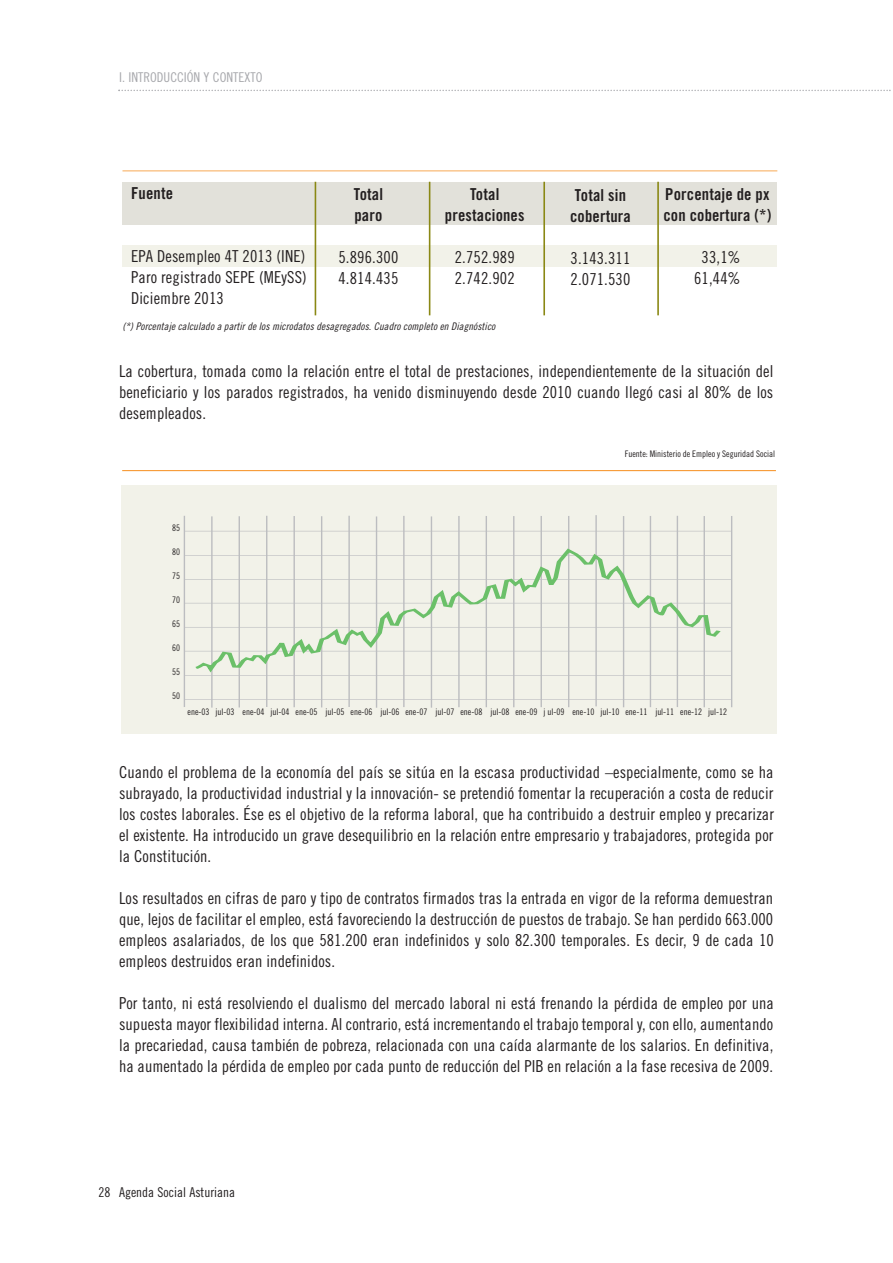
<style>
.page{position:relative;width:893px;height:1263px;background:#fff}
.page>*{position:absolute;margin:0;border:0;box-sizing:border-box;transform-origin:0 0}
.t1{font:16.5px/21px "Trade Gothic Cond Eighteen";letter-spacing:.005em;color:#231f20;text-align:justify}
.t2{font:16.5px/21px "Trade Gothic Bold Cond Twenty";letter-spacing:.01em;color:#231f20}
.t3{font:13.5px "Trade Gothic Cond Eighteen";color:#231f20}
.t4{font:13.5px "Trade Gothic Cond Eighteen";color:#a8a9ad}
.t5{font:10.5px "Trade Gothic Cond Eighteen Obl";letter-spacing:.01em;color:#231f20}
.t6{font:9px "Trade Gothic Cond Eighteen";color:#231f20}
</style>
<div class="page">
<svg style="left:118px;top:90px;width:773px;height:1px"></svg>
<div style="left:122px;top:182px;width:655px;height:42px;background:#e2e1da"></div>
<hr style="left:122px;top:170px;width:655px;height:2px;background:#f68e1e">
<div style="left:122px;top:246px;width:655px;height:21px;background:#f2f2e9"></div>
<hr style="left:544px;top:182px;width:1px;height:133px;background:#8a8814">
<hr style="left:315px;top:182px;width:1px;height:133px;background:#8a8814">
<hr style="left:429px;top:182px;width:1px;height:133px;background:#8a8814">
<hr style="left:658px;top:182px;width:1px;height:133px;background:#8a8814">
<div style="left:121px;top:485px;width:655px;height:249px;background:#f2f2e9"></div>
<hr style="left:184px;top:516px;width:1px;height:191px;background:#bcbdc0">
<hr style="left:122px;top:470px;width:654px;height:1px;background:#f68e1e">
<hr style="left:185px;top:531px;width:546px;height:1px;background:#bcbdc0">
<hr style="left:184px;top:555px;width:548px;height:1px;background:#bcbdc0">
<hr style="left:185px;top:699px;width:547px;height:1px;background:#bcbdc0">
<hr style="left:184px;top:579px;width:547px;height:1px;background:#bcbdc0">
<hr style="left:731px;top:516px;width:1px;height:191px;background:#bcbdc0">
<hr style="left:184px;top:603px;width:547px;height:1px;background:#bcbdc0">
<hr style="left:184px;top:627px;width:547px;height:1px;background:#bcbdc0">
<hr style="left:184px;top:651px;width:547px;height:1px;background:#bcbdc0">
<hr style="left:185px;top:675px;width:547px;height:1px;background:#bcbdc0">
<hr style="left:212px;top:516px;width:1px;height:192px;background:#bcbdc0">
<hr style="left:239px;top:516px;width:1px;height:191px;background:#bcbdc0">
<hr style="left:266px;top:516px;width:1px;height:191px;background:#bcbdc0">
<hr style="left:294px;top:516px;width:1px;height:191px;background:#bcbdc0">
<hr style="left:321px;top:516px;width:1px;height:191px;background:#bcbdc0">
<hr style="left:349px;top:516px;width:1px;height:191px;background:#bcbdc0">
<hr style="left:376px;top:516px;width:1px;height:192px;background:#bcbdc0">
<hr style="left:404px;top:516px;width:1px;height:191px;background:#bcbdc0">
<hr style="left:431px;top:516px;width:1px;height:192px;background:#bcbdc0">
<hr style="left:459px;top:516px;width:1px;height:191px;background:#bcbdc0">
<hr style="left:486px;top:516px;width:1px;height:191px;background:#bcbdc0">
<hr style="left:513px;top:516px;width:1px;height:191px;background:#bcbdc0">
<hr style="left:541px;top:516px;width:1px;height:191px;background:#bcbdc0">
<hr style="left:568px;top:516px;width:1px;height:191px;background:#bcbdc0">
<hr style="left:596px;top:515px;width:1px;height:191px;background:#bcbdc0">
<hr style="left:623px;top:516px;width:1px;height:191px;background:#bcbdc0">
<hr style="left:650px;top:516px;width:1px;height:191px;background:#bcbdc0">
<hr style="left:677px;top:516px;width:1px;height:191px;background:#bcbdc0">
<hr style="left:704px;top:516px;width:1px;height:191px;background:#bcbdc0">
<svg style="left:192px;top:548px;width:532px;height:123px"></svg>
<p class="t4" style="left:119px;top:73px;width:145px">I. INTRODUCCIÓN Y CONTEXTO</p>
<p class="t2" style="left:131px;top:184px;width:44px">Fuente</p>
<p class="t2" style="left:354px;top:184px;width:31px">Total paro</p>
<p class="t1" style="left:338px;top:247px;width:61px">5.896.300<br>4.814.435</p>
<p class="t2" style="left:445px;top:184px;width:81px;text-align:center">Total prestaciones</p>
<p class="t1" style="left:455px;top:247px;width:61px">2.752.989<br>2.742.902</p>
<p class="t1" style="left:131px;top:247px;width:177px">EPA Desempleo 4T 2013 (INE)<br>Paro registrado SEPE (MEySS)<br>Diciembre 2013</p>
<p class="t5" style="left:122px;top:322px;width:374px">(*) Porcentaje calculado a partir de los microdatos desagregados. Cuadro completo en Diagnóstico</p>
<p class="t2" style="left:570px;top:185px;width:62px">Total sin cobertura</p>
<p class="t1" style="left:570px;top:248px;width:61px">3.143.311<br>2.071.530</p>
<p class="t2" style="left:663px;top:184px;width:109px">Porcentaje de px con cobertura (*)</p>
<p class="t1" style="left:694px;top:247px;width:48px;text-align:center">33,1%<br>61,44%</p>
<p class="t1" style="left:119px;top:362px;width:656px">La cobertura, tomada como la relación entre el total de prestaciones, independientemente de la situación del beneficiario y los parados registrados, ha venido disminuyendo desde 2010 cuando llegó casi al 80% de los desempleados.</p>
<p class="t6" style="left:625px;top:450px;width:152px">Fuente: Ministerio de Empleo y Seguridad Social</p>
<p class="t6" style="left:172px;top:525px;width:9px">85</p>
<p class="t6" style="left:172px;top:549px;width:9px">80</p>
<p class="t6" style="left:172px;top:573px;width:9px">75</p>
<p class="t6" style="left:172px;top:597px;width:9px">70</p>
<p class="t6" style="left:172px;top:621px;width:9px">65</p>
<p class="t6" style="left:172px;top:645px;width:9px">60</p>
<p class="t6" style="left:172px;top:669px;width:9px">55</p>
<p class="t6" style="left:172px;top:693px;width:9px">50</p>
<p class="t6" style="left:188px;top:708px;width:541px">ene-03 jul-03 ene-04 jul-04 ene-05 jul-05 ene-06 jul-06 ene-07 jul-07 ene-08 jul-08 ene-09 j ul-09 ene-10 jul-10 ene-11 jul-11 ene-12 jul-12</p>
<p class="t1" style="left:119px;top:763px;width:656px">Cuando el problema de la economía del país se sitúa en la escasa productividad –especialmente, como se ha subrayado, la productividad industrial y la innovación- se pretendió fomentar la recuperación a costa de reducir los costes laborales. Ése es el objetivo de la reforma laboral, que ha contribuido a destruir empleo y precarizar el existente. Ha introducido un grave desequilibrio en la relación entre empresario y trabajadores, protegida por la Constitución.</p>
<p class="t1" style="left:119px;top:889px;width:656px">Los resultados en cifras de paro y tipo de contratos firmados tras la entrada en vigor de la reforma demuestran que, lejos de facilitar el empleo, está favoreciendo la destrucción de puestos de trabajo. Se han perdido 663.000 empleos asalariados, de los que 581.200 eran indefinidos y solo 82.300 temporales. Es decir, 9 de cada 10 empleos destruidos eran indefinidos.</p>
<p class="t1" style="left:119px;top:994px;width:656px">Por tanto, ni está resolviendo el dualismo del mercado laboral ni está frenando la pérdida de empleo por una supuesta mayor flexibilidad interna. Al contrario, está incrementando el trabajo temporal y, con ello, aumentando la precariedad, causa también de pobreza, relacionada con una caída alarmante de los salarios. En definitiva, ha aumentado la pérdida de empleo por cada punto de reducción del PIB en relación a la fase recesiva de 2009.</p>
<p class="t3" style="left:99px;top:1187px;width:138px">28 Agenda Social Asturiana</p>
</div>
